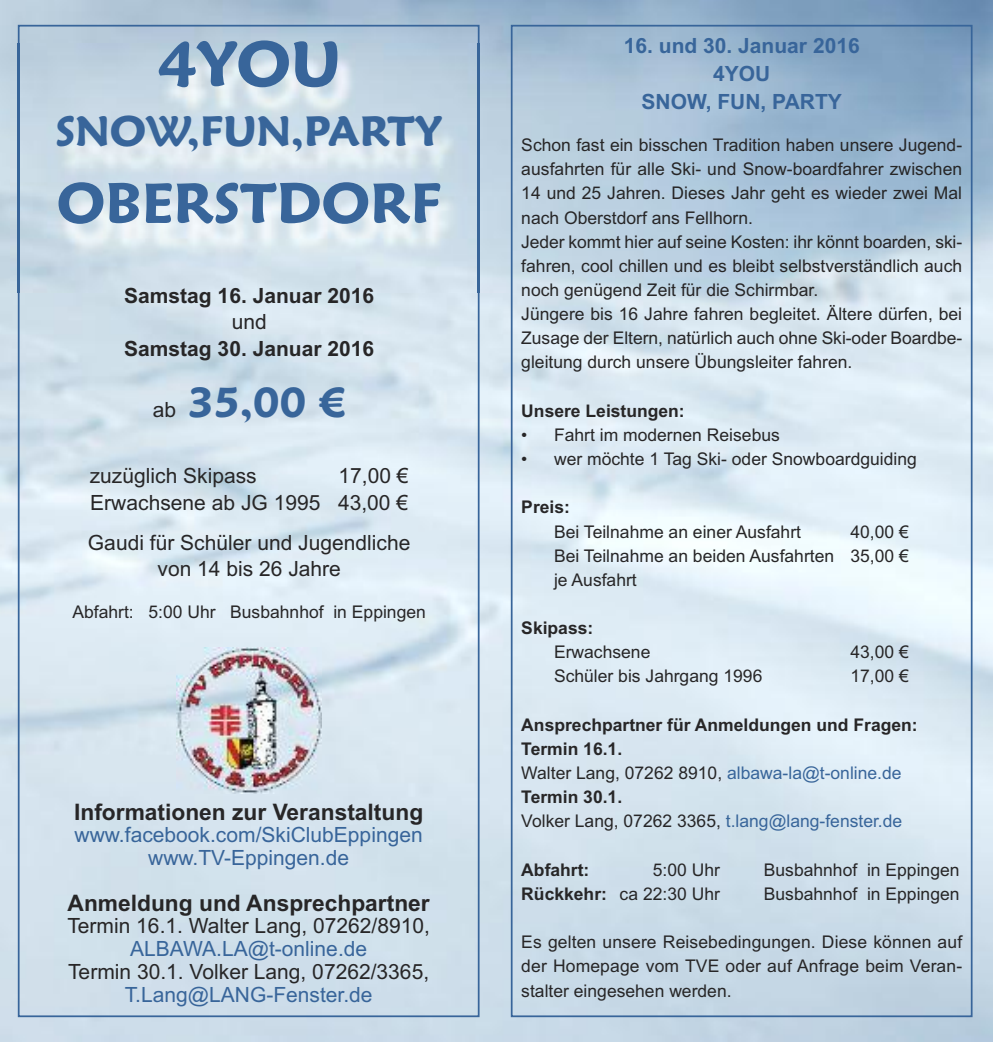
<style>
.page{position:relative;width:993px;height:1042px;background:#fff}
.page>*{position:absolute;margin:0;border:0;box-sizing:border-box;transform-origin:0 0}
.t1{font:600 63px "Maiandra GD";color:#38659a}
.t2{font:600 56px "Maiandra GD";color:#38659a}
.t3{font:600 42px "Maiandra GD";color:#38659a}
.t4{font:700 22.75px "Arial";color:#272627}
.t5{font:21px/26.2px "Arial";color:#272627;text-align:right}
.t6{font:21px/22.8px "Arial";color:#38659a;text-align:center}
.t7{font:700 21px "Arial";color:#272627}
.t8{font:700 21px/28px "Arial";color:#38659a;text-align:center}
.t9{font:17.5px/24.2px "Arial";color:#272627;text-align:justify}
.t10{font:700 17.5px/24.2px "Arial";color:#272627}
.s1{font-family:"Arial";font-weight:400;font-size:21px;color:#272627}
.s2{font-weight:400}
.s3{font-weight:400;color:#38659a}
.s4{font-weight:700}
</style>
<div class="page">
<img style="left:0;top:0;width:992px;height:1042px">
<img style="left:176px;top:647px;width:145px;height:146px">
<img style="left:11px;top:44px;width:499px;height:248px">
<h1 class="t1" style="left:157px;top:28px;width:185px">4YOU</h1>
<h3 class="t3" style="left:56px;top:107px;width:388px">SNOW,FUN,PARTY</h3>
<h2 class="t2" style="left:57px;top:171px;width:386px">OBERSTDORF</h2>
<p class="t7" style="left:124px;top:283px;width:251px">Samstag 16. Januar 2016</p>
<p class="t5" style="left:231px;top:309px;width:37px">und</p>
<p class="t7" style="left:124px;top:336px;width:251px">Samstag 30. Januar 2016</p>
<h3 class="t3" style="left:153px;top:378px;width:194px"><span class="s1">ab</span> 35,00 €</h3>
<p class="t5" style="left:90px;top:463px;width:320px">17,00 €<br>Erwachsene ab JG 1995 43,00 €</p>
<p class="t5" style="left:88px;top:529px;width:324px;text-align:center">Gaudi für Schüler und Jugendliche von 14 bis 26 Jahre</p>
<p class="t9" style="left:72px;top:600px;width:355px">Abfahrt: 5:00 Uhr Busbahnhof in Eppingen</p>
<p class="t5" style="left:90px;top:463px;width:168px">zuzüglich Skipass</p>
<h3 class="t4" style="left:74px;top:798px;width:350px">Informationen zur Veranstaltung</h3>
<p class="t6" style="left:75px;top:824px;width:349px">www.facebook.com/SkiClubEppingen www.TV-Eppingen.de</p>
<h3 class="t4" style="left:68px;top:889px;width:363px">Anmeldung und Ansprechpartner</h3>
<p class="t5" style="left:67px;top:913px;width:364px">Termin 16.1. Walter Lang, 07262/8910,</p>
<p class="t6" style="left:130px;top:937px;width:238px">ALBAWA.LA@t-online.de</p>
<p class="t5" style="left:68px;top:958px;width:362px">Termin 30.1. Volker Lang, 07262/3365,</p>
<p class="t6" style="left:125px;top:983px;width:249px">T.Lang@LANG-Fenster.de</p>
<p class="t8" style="left:623px;top:32px;width:237px">16. und 30. Januar 2016<br>4YOU<br>SNOW, FUN, PARTY</p>
<p class="t9" style="left:521px;top:133px;width:442px;text-align:left">Schon fast ein bisschen Tradition haben unsere Jugend&shy;ausfahrten für alle Ski- und Snow-boardfahrer zwischen 14 und 25 Jahren. Dieses Jahr geht es wieder zwei Mal nach Oberstdorf ans Fellhorn.<br>Jeder kommt hier auf seine Kosten: ihr könnt boarden, ski&shy;fahren, cool chillen und es bleibt selbstverständlich auch noch genügend Zeit für die Schirmbar.<br>Jüngere bis 16 Jahre fahren begleitet. Ältere dürfen, bei Zusage der Eltern, natürlich auch ohne Ski-oder Boardbe&shy;gleitung durch unsere Übungsleiter fahren.</p>
<p class="t10" style="left:521px;top:399px;width:165px">Unsere Leistungen:</p>
<p class="t9" style="left:521px;top:423px;width:260px">• Fahrt im modernen Reisebus</p>
<p class="t9" style="left:521px;top:447px;width:397px">• wer möchte 1 Tag Ski- oder Snowboardguiding</p>
<p class="t10" style="left:521px;top:495px;width:50px">Preis:</p>
<p class="t9" style="left:554px;top:519px;width:248px">Bei Teilnahme an einer Ausfahrt</p>
<p class="t9" style="left:554px;top:519px;width:356px;text-indent:296px">40,00 € Bei Teilnahme an beiden Ausfahrten 35,00 € je Ausfahrt</p>
<p class="t10" style="left:521px;top:616px;width:73px">Skipass:</p>
<p class="t9" style="left:554px;top:640px;width:98px">Erwachsene</p>
<p class="t9" style="left:850px;top:640px;width:60px">43,00 €</p>
<p class="t9" style="left:554px;top:664px;width:210px">Schüler bis Jahrgang 1996</p>
<p class="t9" style="left:850px;top:664px;width:60px">17,00 €</p>
<p class="t10" style="left:521px;top:712px;width:398px">Ansprechpartner für Anmeldungen und Fragen:<br>Termin 16.1.<br><span class="s2">Walter Lang, 07262 8910,</span> <span class="s3">albawa-la@t-online.de </span>Termin 30.1.<br><span class="s2">Volker Lang, 07262 3365,</span> <span class="s3">t.lang@lang-fenster.de</span></p>
<p class="t10" style="left:521px;top:857px;width:70px">Abfahrt:</p>
<p class="t9" style="left:652px;top:857px;width:69px">5:00 Uhr</p>
<p class="t9" style="left:763px;top:857px;width:197px">Busbahnhof in Eppingen</p>
<p class="t9" style="left:521px;top:882px;width:200px"><span class="s4">Rückkehr:</span> ca 22:30 Uhr</p>
<p class="t9" style="left:763px;top:882px;width:197px">Busbahnhof in Eppingen</p>
<p class="t9" style="left:521px;top:930px;width:442px">Es gelten unsere Reisebedingungen. Diese können auf der Homepage vom TVE oder auf Anfrage beim Veran&shy;stalter eingesehen werden.</p>
</div>
